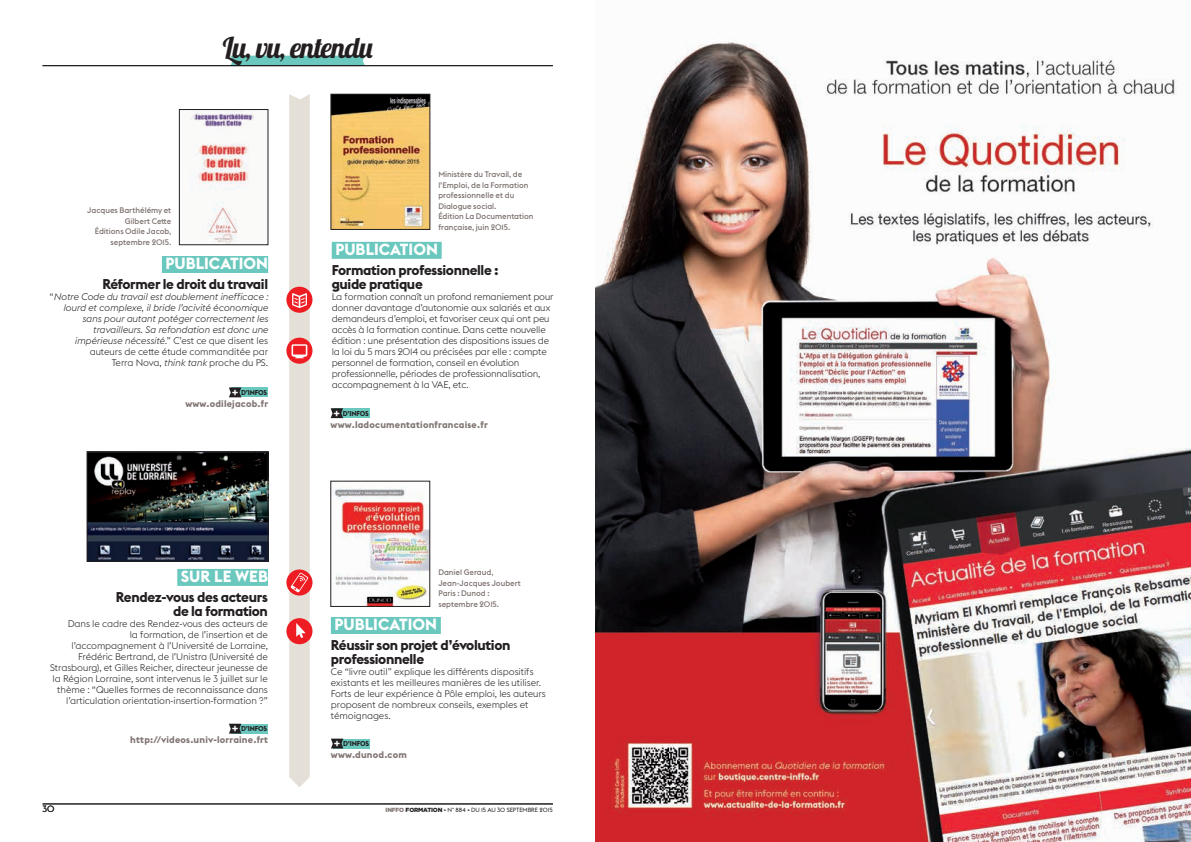
<style>
.page{position:relative;width:1191px;height:842px;background:#fff}
.page>*{position:absolute;margin:0;border:0;box-sizing:border-box;transform-origin:0 0}
.t1{font:28.9px "Lobster 1.4";letter-spacing:-.02em;color:#231f20}
.t2{font:700 16px "Euclid Flex";letter-spacing:.005em;color:#fff}
.t3{font:700 14px/14px "Euclid Flex";letter-spacing:-.025em;color:#231f20}
.t4{font:300 9.5px/11px "Euclid Flex";letter-spacing:-.01em;color:#231f20}
.t5{font:italic 300 9.5px/11px "Euclid Flex";letter-spacing:-.01em;color:#231f20;text-align:right}
.t6{font:700 9.5px "Euclid Flex";letter-spacing:.02em;color:#807572}
.t7{font:9px "Euclid Flex";color:#231f20}
.t8{font:500 8px/10.5px "Euclid Flex";color:#807572}
.t9{font:700 7px "Euclid Flex";letter-spacing:-.03em;color:#231f20}
.t10{font:6px "Euclid Flex";letter-spacing:-.01em;color:#231f20}
.s1{font-style:normal}
.s2{font-size:12.4px;color:#fff}
.s3{font-family:"Gotham";font-weight:900;color:#807572}
.s4{font-family:"Gotham";font-weight:900}
</style>
<div class="page">
<hr style="left:43px;top:804px;width:510px;height:1px;background:#231f20">
<hr style="left:43px;top:65px;width:510px;height:1px;background:#231f20">
<svg style="left:231px;top:56px;width:134px;height:9px"></svg>
<div style="left:331px;top:617px;width:110px;height:17px;background:#6bc8be"></div>
<img style="left:333px;top:96px;width:95px;height:132px">
<div style="left:331px;top:94px;width:99px;height:136px;border:1px solid #231f20"></div>
<div style="left:333px;top:408px;width:37px;height:10px;background:#6bc8be"></div>
<svg style="left:331px;top:408px;width:12px;height:10px"></svg>
<div style="left:333px;top:739px;width:37px;height:9px;background:#6bc8be"></div>
<svg style="left:331px;top:739px;width:12px;height:9px"></svg>
<div style="left:332px;top:242px;width:110px;height:17px;background:#6bc8be"></div>
<img style="left:333px;top:487px;width:95px;height:118px">
<div style="left:331px;top:481px;width:99px;height:126px;border:1px solid #231f20"></div>
<svg style="left:286px;top:338px;width:26px;height:26px"></svg>
<svg style="left:286px;top:287px;width:26px;height:26px"></svg>
<svg style="left:286px;top:618px;width:26px;height:26px"></svg>
<div style="left:177px;top:569px;width:91px;height:17px;background:#6bc8be"></div>
<img style="left:89px;top:453px;width:177px;height:107px">
<div style="left:87px;top:451px;width:181px;height:111px;border:1px solid #231f20"></div>
<div style="left:231px;top:724px;width:37px;height:9px;background:#6bc8be"></div>
<svg style="left:229px;top:724px;width:12px;height:9px"></svg>
<div style="left:162px;top:256px;width:106px;height:17px;background:#6bc8be"></div>
<img style="left:190px;top:111px;width:70px;height:132px">
<div style="left:179px;top:109px;width:89px;height:136px;border:1px solid #231f20"></div>
<div style="left:231px;top:387px;width:37px;height:10px;background:#6bc8be"></div>
<svg style="left:229px;top:387px;width:12px;height:10px"></svg>
<svg style="left:286px;top:569px;width:26px;height:26px"></svg>
<svg style="left:289px;top:94px;width:21px;height:693px;background:#e7ccc5"></svg>
<img style="left:595px;top:39px;width:596px;height:803px">
<h1 class="t1" style="left:223px;top:29px;width:152px">Lu, vu, entendu</h1>
<p class="t8" style="left:87px;top:205px;width:86px;text-align:right">Jacques Barthélémy et<br>Gilbert Cette<br>éditions Odile Jacob, septembre 2015.</p>
<h2 class="t2" style="left:165px;top:255px;width:104px">Publication</h2>
<h3 class="t3" style="left:102px;top:277px;width:167px">Réformer le droit du travail</h3>
<p class="t5" style="left:49px;top:291px;width:220px"><span class="s1">“</span>Notre Code du travail est doublement inefficace : lourd et complexe, il bride l’acivité économique sans pour autant potéger correctement les travailleurs. Sa refondation est donc une impérieuse nécessité.<span class="s1">” C’est ce que disent les auteurs de cette étude commanditée par<br>Terra Nova,</span> think tank <span class="s1">proche du PS.</span></p>
<p class="t9" style="left:231px;top:388px;width:37px"><span class="s2">+</span> D’infos</p>
<p class="t6" style="left:185px;top:398px;width:84px">www.odilejacob.fr</p>
<h2 class="t2" style="left:181px;top:567px;width:66px">Sur le web</h2>
<h3 class="t3" style="left:116px;top:590px;width:153px;text-align:right">Rendez-vous des acteurs de la formation</h3>
<p class="t4" style="left:50px;top:618px;width:219px;text-align:right">Dans le cadre des Rendez-vous des acteurs de<br>la formation, de l’insertion et de l’accompagnement à l’Université de Lorraine, Frédéric Bertrand, de l’Unistra (Université de Strasbourg), et Gilles Reicher, directeur jeunesse de la Région Lorraine, sont intervenus le 3 juillet sur le thème : “Quelles formes de reconnaissance dans l’articulation orientation-insertion-formation ?”</p>
<p class="t9" style="left:231px;top:725px;width:37px"><span class="s2">+</span> D’infos</p>
<p class="t6" style="left:130px;top:734px;width:139px">http://videos.univ-lorraine.frt</p>
<p class="t8" style="left:438px;top:169px;width:97px">Ministère du Travail, de l’Emploi, de la Formation professionnelle et du<br>Dialogue social.<br>Édition La Documentation française, juin 2015.</p>
<h2 class="t2" style="left:335px;top:240px;width:104px">Publication</h2>
<h3 class="t3" style="left:332px;top:263px;width:169px">Formation professionnelle : guide pratique</h3>
<p class="t4" style="left:332px;top:291px;width:223px">La formation connaît un profond remaniement pour donner davantage d’autonomie aux salariés et aux demandeurs d’emploi, et favoriser ceux qui ont peu accès à la formation continue. Dans cette nouvelle édition : une présentation des dispositions issues de la loi du 5 mars 2014 ou précisées par elle : compte personnel de formation, conseil en évolution professionnelle, périodes de professionnalisation, accompagnement à la VAE, etc.</p>
<p class="t9" style="left:333px;top:409px;width:37px"><span class="s2">+</span> D’infos</p>
<p class="t6" style="left:331px;top:419px;width:159px">www.ladocumentationfrancaise.fr</p>
<p class="t8" style="left:438px;top:567px;width:84px">Daniel Geraud,<br>Jean-Jacques Joubert<br>Paris : Dunod : septembre 2015.</p>
<h2 class="t2" style="left:334px;top:616px;width:104px">Publication</h2>
<h3 class="t3" style="left:331px;top:638px;width:181px">Réussir son projet d’évolution professionnelle</h3>
<p class="t4" style="left:331px;top:666px;width:216px">Ce “livre outil” explique les différents dispositifs existants et les meilleures manières de les utiliser.<br>Forts de leur expérience à Pôle emploi, les auteurs proposent de nombreux conseils, exemples et témoignages.</p>
<p class="t9" style="left:333px;top:739px;width:37px"><span class="s2">+</span> D’infos</p>
<p class="t6" style="left:331px;top:749px;width:77px">www.dunod.com</p>
<p class="t7" style="left:43px;top:803px;width:13px">30</p>
<p class="t10" style="left:385px;top:806px;width:169px"><span class="s3">INFFO</span> <span class="s4">FORMATION</span> • N° 884 • DU 15 AU 30 SEPTEMBRE 2015</p>
</div>
